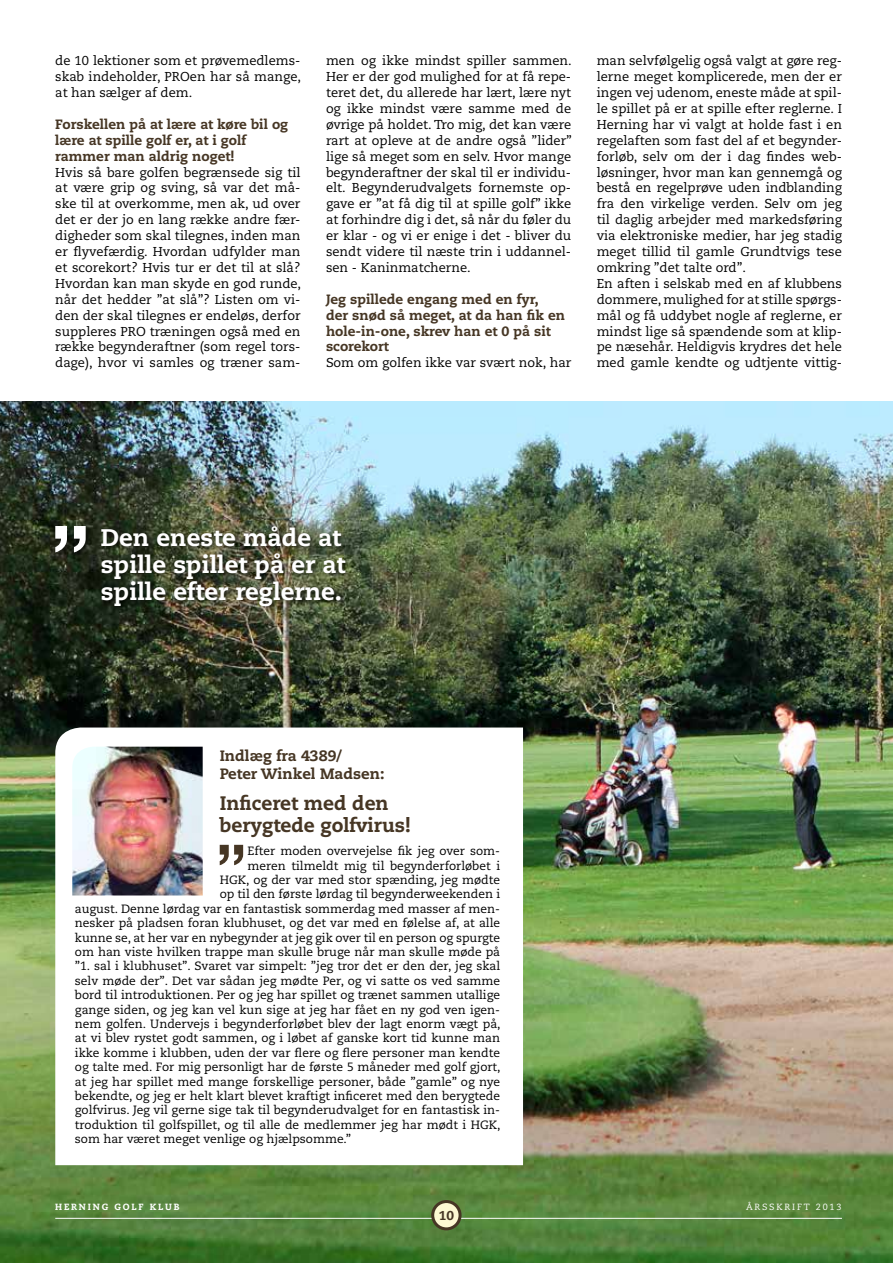
<style>
.page{position:relative;width:893px;height:1263px;background:#fff}
.page>*{position:absolute;margin:0;border:0;box-sizing:border-box;transform-origin:0 0}
.t1{font:500 93.75px "Helvetica Neue LT Pro";color:#fff}
.t2{font:500 72.45px "Helvetica Neue LT Pro";color:#463624}
.t3{font:800 24px/27px "Caecilia LT Std";color:#fff}
.t4{font:800 19.5px/22.5px "Caecilia LT Std";color:#463624}
.t5{font:800 15px/18px "Caecilia LT Std";color:#463624}
.t6{font:800 13.5px/15.9px "Caecilia LT Std";color:#463624}
.t7{font:12.9px/15.9px "Caecilia LT Std";color:#000;text-align:justify}
.t8{font:800 12.9px "Caecilia LT Std";color:#463624}
.t9{font:12px "Caecilia LT Std";color:#000}
.t10{font:800 9px "Caecilia LT Std";letter-spacing:.2em;color:#fff}
.t11{font:9px "Caecilia LT Std";letter-spacing:.2em;color:#fff}
</style>
<div class="page">
<img style="left:0;top:401px;width:893px;height:862px">
<div style="left:99px;top:523px;width:252px;height:89px;background:#000;opacity:.75"></div>
<div style="left:54px;top:525px;width:39px;height:35px;background:#000;opacity:.55"></div>
<svg style="left:55px;top:727px;width:468px;height:438px"></svg>
<img style="left:72px;top:747px;width:131px;height:148px">
<hr style="left:55px;top:1218px;width:787px;height:1px;background:#fff">
<div style="left:433px;top:1201px;width:27px;height:28px;background:#fdf9d3;border-radius:50%"></div>
<div style="left:431px;top:1200px;width:31px;height:30px;border:3px solid #463624;border-radius:50%"></div>
<p class="t7" style="left:55px;top:53px;width:247px">de 10 lektioner som et prøvemedlems&shy;skab indeholder, PROen har så mange, at han sælger af dem.</p>
<p class="t6" style="left:55px;top:116px;width:234px">Forskellen på at lære at køre bil og lære at spille golf er, at i golf rammer man aldrig noget!</p>
<p class="t7" style="left:55px;top:164px;width:247px">Hvis så bare golfen begrænsede sig til at være grip og sving, så var det må&shy;ske til at overkomme, men ak, ud over det er der jo en lang række andre fær&shy;digheder som skal tilegnes, inden man er flyvefærdig. Hvordan udfylder man et scorekort? Hvis tur er det til at slå?<br>Hvordan kan man skyde en god runde, når det hedder ”at slå”? Listen om vi&shy;den der skal tilegnes er endeløs, derfor suppleres PRO træningen også med en række begynderaftner (som regel tors&shy;dage), hvor vi samles og træner sam-</p>
<p class="t7" style="left:326px;top:53px;width:247px">men og ikke mindst spiller sammen.<br>Her er der god mulighed for at få repe&shy;teret det, du allerede har lært, lære nyt og ikke mindst være samme med de øvrige på holdet. Tro mig, det kan være rart at opleve at de andre også ”lider” lige så meget som en selv. Hvor mange begynderaftner der skal til er individu&shy;elt. Begynderudvalgets fornemste op&shy;gave er ”at få dig til at spille golf” ikke at forhindre dig i det, så når du føler du er klar - og vi er enige i det - bliver du sendt videre til næste trin i uddannel&shy;sen - Kaninmatcherne.</p>
<p class="t6" style="left:326px;top:291px;width:240px">Jeg spillede engang med en fyr,<br>der snød så meget, at da han fik en hole-in-one, skrev han et 0 på sit scorekort</p>
<p class="t7" style="left:326px;top:355px;width:247px">Som om golfen ikke var svært nok, har</p>
<p class="t7" style="left:597px;top:53px;width:247px;text-align:left">man selvfølgelig også valgt at gøre reg&shy;lerne meget komplicerede, men der er ingen vej udenom, eneste måde at spil&shy;le spillet på er at spille efter reglerne. I Herning har vi valgt at holde fast i en regelaften som fast del af et begynder&shy;forløb, selv om der i dag findes web&shy;løsninger, hvor man kan gennemgå og bestå en regelprøve uden indblanding fra den virkelige verden. Selv om jeg til daglig arbejder med markedsføring via elektroniske medier, har jeg stadig meget tillid til gamle Grundtvigs tese omkring ”det talte ord”.<br>En aften i selskab med en af klubbens dommere, mulighed for at stille spørgs&shy;mål og få uddybet nogle af reglerne, er mindst lige så spændende som at klip&shy;pe næsehår. Heldigvis krydres det hele med gamle kendte og udtjente vittig-</p>
<h1 class="t1" style="left:50px;top:503px;width:43px">”</h1>
<h3 class="t3" style="left:101px;top:524px;width:246px">Den eneste måde at spille spillet på er at</h3>
<h3 class="t3" style="left:101px;top:578px;width:243px">spille efter reglerne.</h3>
<p class="t5" style="left:220px;top:746px;width:166px">Indlæg fra 4389/<br>Peter Winkel Madsen:</p>
<h3 class="t4" style="left:220px;top:792px;width:193px">Inficeret med den berygtede golfvirus!</h3>
<h2 class="t2" style="left:215px;top:827px;width:34px">”</h2>
<p class="t9" style="left:247px;top:844px;width:254px">Efter moden overvejelse fik jeg over som-</p>
<p class="t9" style="left:247px;top:858px;width:254px">meren tilmeldt mig til begynderforløbet i</p>
<p class="t9" style="left:220px;top:873px;width:282px">HGK, og der var med stor spænding, jeg mødte</p>
<p class="t9" style="left:220px;top:887px;width:282px">op til den første lørdag til begynderweekenden i</p>
<p class="t9" style="left:75px;top:901px;width:427px">august. Denne lørdag var en fantastisk sommerdag med masser af men-</p>
<p class="t9" style="left:75px;top:916px;width:427px">nesker på pladsen foran klubhuset, og det var med en følelse af, at alle</p>
<p class="t9" style="left:75px;top:930px;width:427px">kunne se, at her var en nybegynder at jeg gik over til en person og spurgte</p>
<p class="t9" style="left:75px;top:945px;width:427px">om han viste hvilken trappe man skulle bruge når man skulle møde på</p>
<p class="t9" style="left:75px;top:959px;width:427px">”1. sal i klubhuset”. Svaret var simpelt: ”jeg tror det er den der, jeg skal</p>
<p class="t9" style="left:75px;top:973px;width:427px">selv møde der”. Det var sådan jeg mødte Per, og vi satte os ved samme</p>
<p class="t9" style="left:75px;top:988px;width:427px">bord til introduktionen. Per og jeg har spillet og trænet sammen utallige</p>
<p class="t9" style="left:75px;top:1002px;width:427px">gange siden, og jeg kan vel kun sige at jeg har fået en ny god ven igen-</p>
<p class="t9" style="left:75px;top:1017px;width:427px">nem golfen. Undervejs i begynderforløbet blev der lagt enorm vægt på,</p>
<p class="t9" style="left:75px;top:1031px;width:427px">at vi blev rystet godt sammen, og i løbet af ganske kort tid kunne man</p>
<p class="t9" style="left:75px;top:1045px;width:427px">ikke komme i klubben, uden der var flere og flere personer man kendte</p>
<p class="t9" style="left:75px;top:1060px;width:427px">og talte med. For mig personligt har de første 5 måneder med golf gjort,</p>
<p class="t9" style="left:75px;top:1074px;width:427px">at jeg har spillet med mange forskellige personer, både ”gamle” og nye</p>
<p class="t9" style="left:75px;top:1089px;width:427px">bekendte, og jeg er helt klart blevet kraftigt inficeret med den berygtede</p>
<p class="t9" style="left:75px;top:1103px;width:427px">golfvirus. Jeg vil gerne sige tak til begynderudvalget for en fantastisk in-</p>
<p class="t9" style="left:75px;top:1117px;width:427px">troduktion til golfspillet, og til alle de medlemmer jeg har mødt i HGK,</p>
<p class="t9" style="left:75px;top:1132px;width:278px">som har været meget venlige og hjælpsomme.”</p>
<p class="t10" style="left:55px;top:1201px;width:126px">herning golf klub</p>
<p class="t11" style="left:746px;top:1201px;width:97px">ÅRSSKRIFT 2013</p>
<p class="t8" style="left:439px;top:1207px;width:17px">10</p>
</div>
